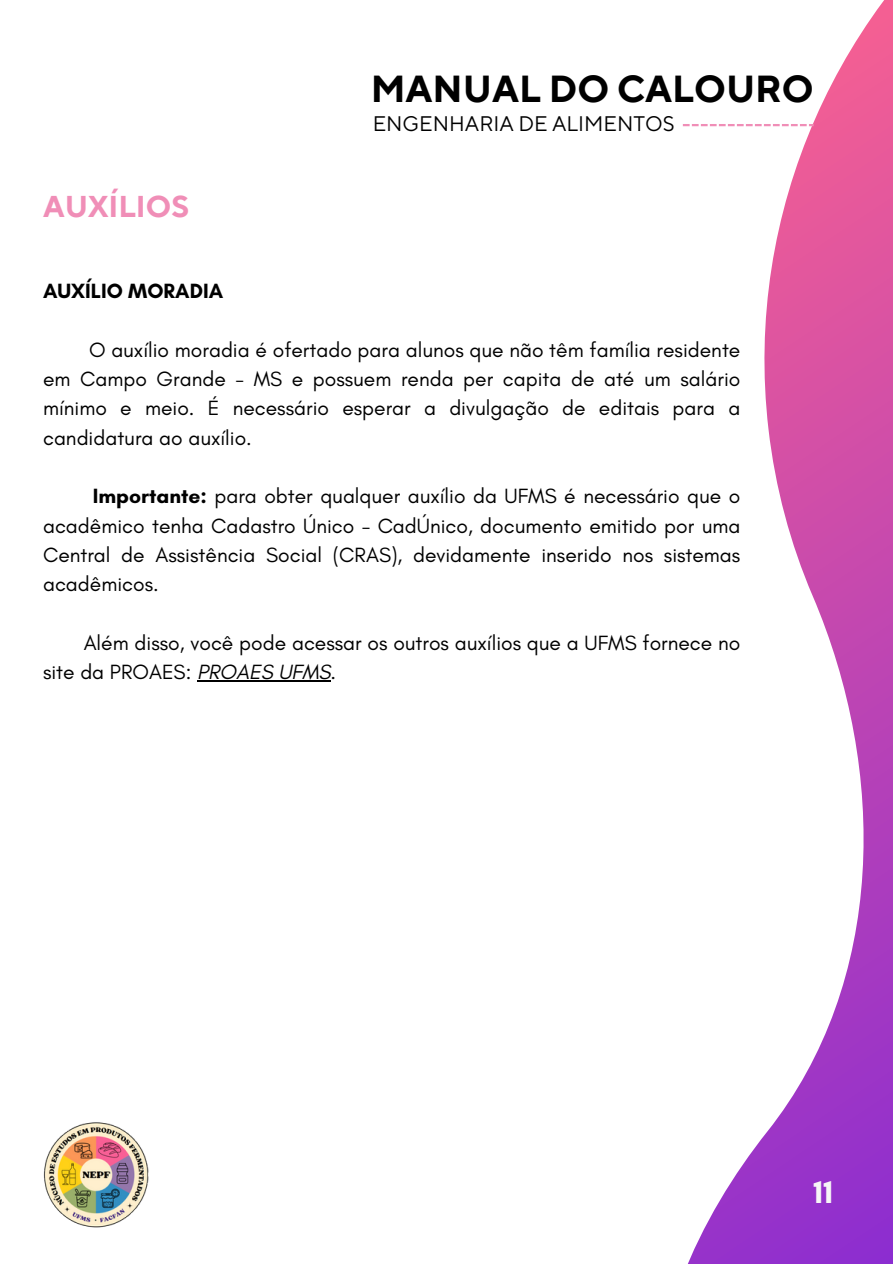
<style>
.page{position:relative;width:893px;height:1264px;background:#fff}
.page>*{position:absolute;margin:0;border:0;box-sizing:border-box;transform-origin:0 0}
.t1{font:700 37.5px "TT Norms Pro";color:#000}
.t2{font:700 32.4px "Glacial Indifference";color:#f6f6f6}
.t3{font:700 30px "TT Norms Pro";color:#f08eb7}
.t4{font:21px/29.2px "Glacial Indifference";color:#000;text-align:justify}
.t5{font:21px "TT Norms Pro";color:#000}
.t6{font:700 21px "Glacial Indifference";color:#000}
.s1{font-weight:700}
.s2{font-style:italic}
</style>
<div class="page">
<svg style="left:683px;top:0;width:209px;height:1263px"></svg>
<svg style="left:682px;top:124px;width:131px;height:2px"></svg>
<img style="left:43px;top:1120px;width:108px;height:107px;border-radius:50%">
<hr style="left:197px;top:680px;width:133px;height:1px;background:#000">
<h1 class="t1" style="left:371px;top:66px;width:444px">MANUAL DO CALOURO</h1>
<h3 class="t3" style="left:43px;top:188px;width:147px">AUXÍLIOS</h3>
<p class="t6" style="left:43px;top:278px;width:181px">AUXÍLIO MORADIA</p>
<p class="t5" style="left:373px;top:111px;width:303px">ENGENHARIA DE ALIMENTOS</p>
<p class="t4" style="left:43px;top:335px;width:698px;text-indent:46px">O auxílio moradia é ofertado para alunos que não têm família residente em Campo Grande - MS e possuem renda per capita de até um salário mínimo e meio. É necessário esperar a divulgação de editais para a candidatura ao auxílio.</p>
<p class="t4" style="left:43px;top:481px;width:698px;text-indent:50px"><span class="s1">Importante:</span> para obter qualquer auxílio da UFMS é necessário que o acadêmico tenha Cadastro Único - CadÚnico, documento emitido por uma Central de Assistência Social (CRAS), devidamente inserido nos sistemas acadêmicos.</p>
<p class="t4" style="left:43px;top:627px;width:698px;text-indent:41px">Além disso, você pode acessar os outros auxílios que a UFMS fornece no site da PROAES: <span class="s2">PROAES UFMS</span>.</p>
<h2 class="t2" style="left:813px;top:1171px;width:21px">11</h2>
</div>
